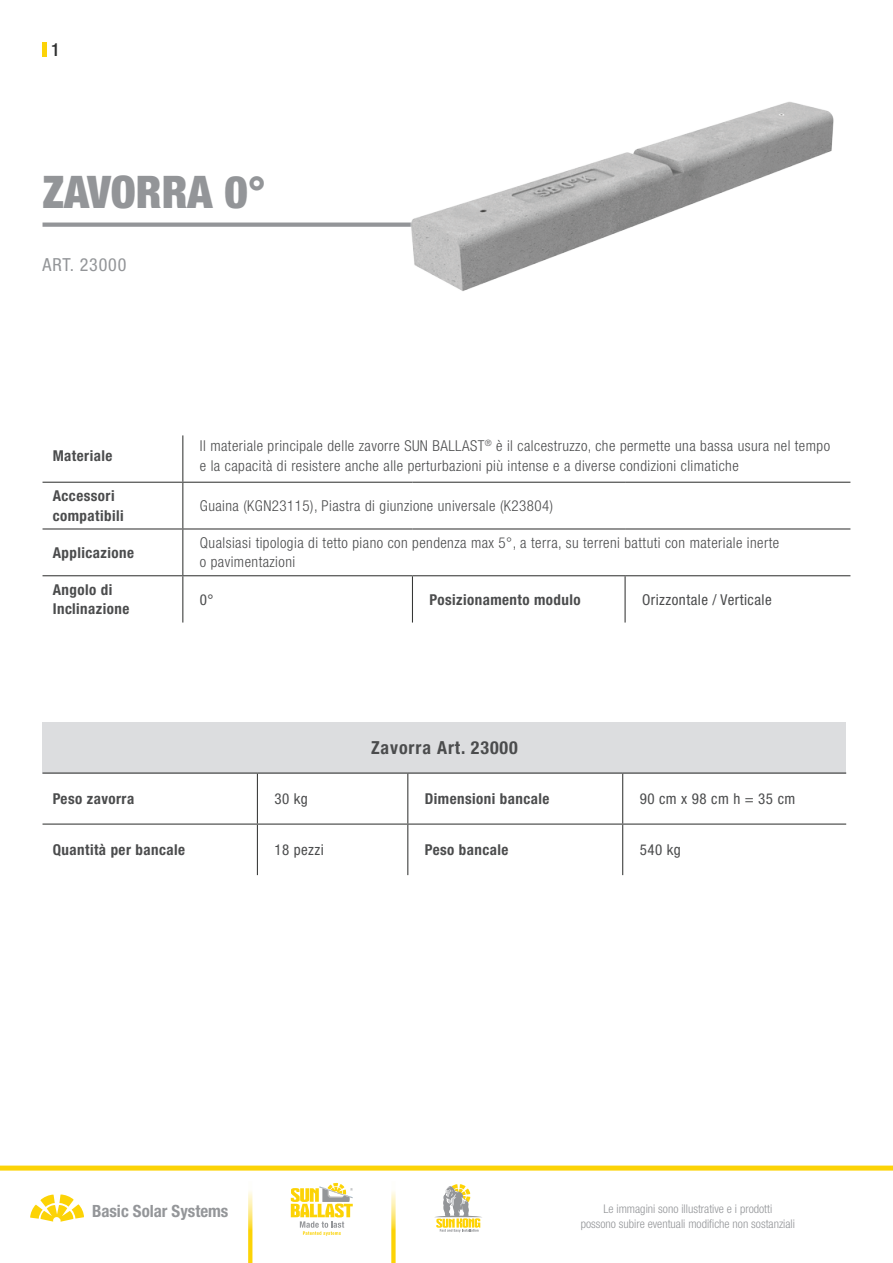
<style>
.page{position:relative;width:893px;height:1263px;background:#fff}
.page>*{position:absolute;margin:0;border:0;box-sizing:border-box;transform-origin:0 0}
.t1{font:900 condensed 45px "Helvetica Neue LT Pro";color:#939598}
.t2{font:700 condensed 18px "Helvetica Neue LT Pro";letter-spacing:.05em;color:#4b4c4d}
.t3{font:condensed 18px "Helvetica Neue LT Pro";letter-spacing:.05em;color:#939598}
.t4{font:500 condensed 18px "Helvetica Neue LT Pro";color:#2e2f2f}
.t5{font:700 condensed 16.95px "Helvetica Neue LT Pro";color:#949699}
.t6{font:300 condensed 15px/19.5px "Helvetica Neue LT Pro";letter-spacing:.03em;color:#4b4c4d}
.t7{font:700 condensed 15px/19.5px "Helvetica Neue LT Pro";letter-spacing:.03em;color:#4b4c4d}
.t8{font:condensed 15px "Helvetica Neue LT Pro";letter-spacing:.03em;color:#4b4c4d}
.t9{font:300 condensed 12px/15px "Helvetica Neue LT Pro";color:#939598;text-align:center}
</style>
<div class="page">
<div style="left:0;top:1165px;width:893px;height:5px;background:#fcd306"></div>
<svg style="left:30px;top:1194px;width:54px;height:28px"></svg>
<svg style="left:248px;top:1191px;width:4px;height:72px"></svg>
<svg style="left:391px;top:1191px;width:5px;height:72px"></svg>
<svg style="left:434px;top:1184px;width:48px;height:48px"></svg>
<svg style="left:291px;top:1183px;width:62px;height:53px"></svg>
<hr style="left:43px;top:43px;width:4px;height:14px;background:#fcd308">
<div style="left:43px;top:222px;width:486px;height:5px;background:#939598"></div>
<hr style="left:182px;top:435px;width:1px;height:47px;background:#363736">
<hr style="left:182px;top:483px;width:1px;height:45px;background:#363736">
<hr style="left:182px;top:529px;width:1px;height:46px;background:#363736">
<hr style="left:182px;top:576px;width:1px;height:46px;background:#363736">
<hr style="left:412px;top:576px;width:1px;height:46px;background:#363736">
<hr style="left:625px;top:576px;width:1px;height:46px;background:#363736">
<hr style="left:43px;top:482px;width:140px;height:1px;background:#363736">
<hr style="left:183px;top:482px;width:229px;height:1px;background:#363736">
<hr style="left:412px;top:482px;width:213px;height:1px;background:#363736">
<hr style="left:625px;top:482px;width:225px;height:1px;background:#363736">
<hr style="left:43px;top:528px;width:140px;height:1px;background:#363736">
<hr style="left:183px;top:528px;width:229px;height:1px;background:#363736">
<hr style="left:412px;top:528px;width:213px;height:1px;background:#363736">
<hr style="left:625px;top:528px;width:225px;height:1px;background:#363736">
<hr style="left:43px;top:575px;width:140px;height:1px;background:#363736">
<hr style="left:183px;top:575px;width:229px;height:1px;background:#363736">
<hr style="left:412px;top:575px;width:213px;height:1px;background:#363736">
<hr style="left:625px;top:575px;width:225px;height:1px;background:#363736">
<img style="left:334px;top:102px;width:500px;height:189px">
<div style="left:43px;top:722px;width:803px;height:51px;background:#dcdddf"></div>
<hr style="left:257px;top:773px;width:1px;height:50px;background:#363736">
<hr style="left:407px;top:773px;width:1px;height:50px;background:#363736">
<hr style="left:622px;top:773px;width:1px;height:50px;background:#363736">
<hr style="left:257px;top:825px;width:1px;height:50px;background:#363736">
<hr style="left:407px;top:825px;width:1px;height:50px;background:#363736">
<hr style="left:622px;top:825px;width:1px;height:50px;background:#363736">
<hr style="left:43px;top:772px;width:214px;height:1px;background:#363736">
<hr style="left:257px;top:772px;width:151px;height:1px;background:#363736">
<hr style="left:408px;top:772px;width:215px;height:1px;background:#363736">
<hr style="left:623px;top:772px;width:223px;height:1px;background:#363736">
<hr style="left:43px;top:823px;width:214px;height:2px;background:#363736">
<hr style="left:257px;top:823px;width:151px;height:2px;background:#363736">
<hr style="left:408px;top:823px;width:215px;height:2px;background:#363736">
<hr style="left:623px;top:823px;width:223px;height:2px;background:#363736">
<p class="t4" style="left:51px;top:39px;width:10px">1</p>
<h1 class="t1" style="left:43px;top:164px;width:225px">ZAVORRA 0°</h1>
<p class="t3" style="left:43px;top:254px;width:85px">ART. 23000</p>
<p class="t7" style="left:53px;top:446px;width:61px">Materiale</p>
<p class="t6" style="left:200px;top:436px;width:632px">Il materiale principale delle zavorre SUN BALLAST<sup>®</sup> è il calcestruzzo, che permette una bassa usura nel tempo e la capacità di resistere anche alle perturbazioni più intense e a diverse condizioni climatiche</p>
<p class="t7" style="left:53px;top:486px;width:73px">Accessori compatibili</p>
<p class="t6" style="left:200px;top:496px;width:355px">Guaina (KGN23115), Piastra di giunzione universale (K23804)</p>
<p class="t7" style="left:53px;top:542px;width:83px">Applicazione</p>
<p class="t6" style="left:200px;top:533px;width:581px">Qualsiasi tipologia di tetto piano con pendenza max 5°, a terra, su terreni battuti con materiale inerte o pavimentazioni</p>
<p class="t7" style="left:53px;top:579px;width:78px">Angolo di<br>Inclinazione</p>
<p class="t8" style="left:200px;top:590px;width:15px">0°</p>
<p class="t7" style="left:429px;top:589px;width:153px">Posizionamento modulo</p>
<p class="t8" style="left:642px;top:590px;width:131px">Orizzontale / Verticale</p>
<p class="t2" style="left:371px;top:737px;width:148px">Zavorra Art. 23000</p>
<p class="t7" style="left:53px;top:789px;width:83px">Peso zavorra</p>
<p class="t8" style="left:274px;top:790px;width:35px">30 kg</p>
<p class="t7" style="left:425px;top:789px;width:126px">Dimensioni bancale</p>
<p class="t8" style="left:640px;top:790px;width:157px">90 cm x 98 cm h = 35 cm</p>
<p class="t7" style="left:53px;top:840px;width:134px">Quantità per bancale</p>
<p class="t8" style="left:274px;top:841px;width:51px">18 pezzi</p>
<p class="t7" style="left:425px;top:840px;width:85px">Peso bancale</p>
<p class="t8" style="left:640px;top:841px;width:43px">540 kg</p>
<p class="t5" style="left:92px;top:1201px;width:138px">Basic Solar Systems</p>
<p class="t9" style="left:581px;top:1201px;width:216px">Le immagini sono illustrative e i prodotti<br>possono subire eventuali modifiche non sostanziali</p>
</div>
